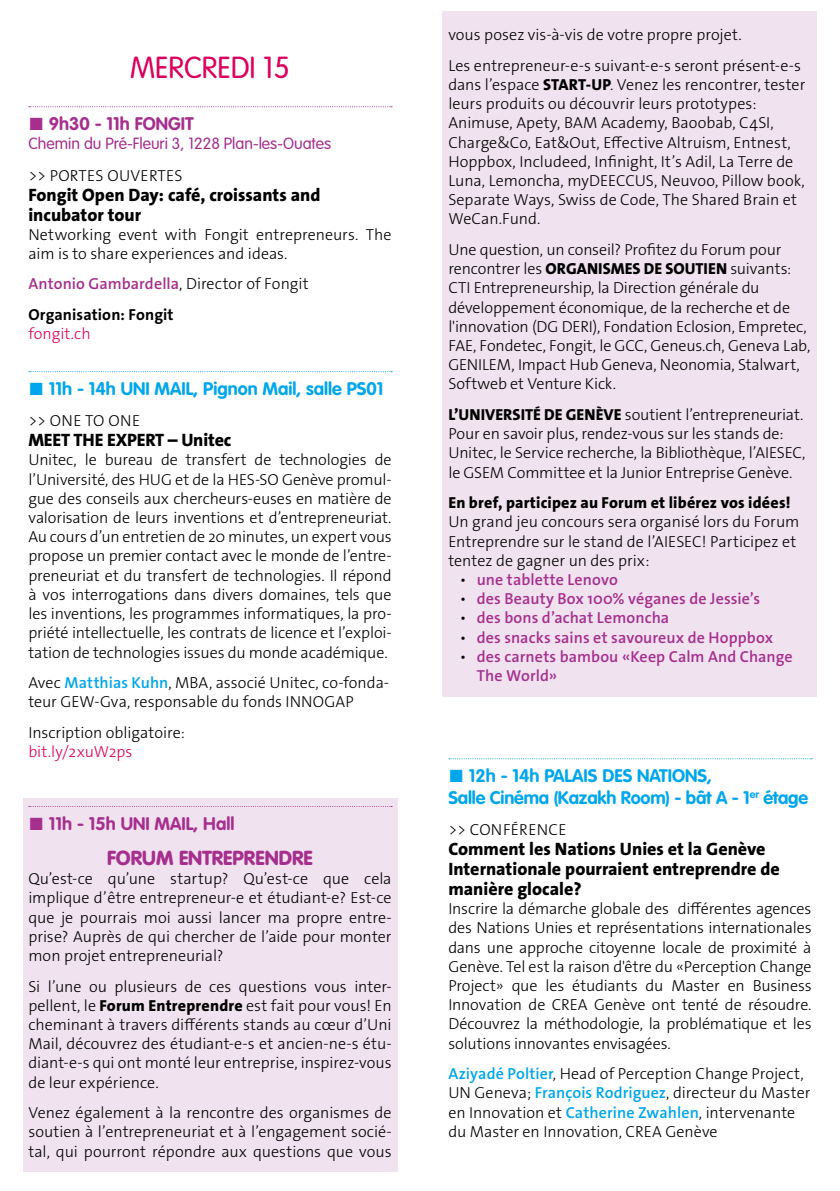
<style>
.page{position:relative;width:840px;height:1191px;background:#fff}
.page>*{position:absolute;margin:0;border:0;box-sizing:border-box;transform-origin:0 0}
.t1{font:300 30px "VAG Rounded";color:#da005e}
.t2{font:900 20px "VAG Rounded";color:#a62f8e}
.t3{font:800 18px/20px "The Sans Os F";color:#000}
.t4{font:700 18px/21.6px "VAG Rounded";color:#00a6eb}
.t5{font:700 18px "VAG Rounded";color:#a62f8e}
.t6{font:300 16px/19.2px "The Sans Os F";color:#000}
.t7{font:600 16px/19.2px "The Sans Os F";letter-spacing:.01em;color:#a62f8e}
.t8{font:700 16px/30.6px "The Sans Os F";letter-spacing:.01em;color:#000}
.t9{font:800 16px "The Sans Os F";letter-spacing:.01em;color:#000}
.t10{font:300 16px "VAG Rounded";color:#a62f8e}
.t11{font:300 16px "The Sans Os F";letter-spacing:.02em;color:#000}
.t12{font:300 16px "The Sans Os F";color:#da005e}
.s1{font-family:"The Sans Os F";font-weight:800}
.s2{font-weight:600;color:#a62f8e}
.s3{font-weight:300}
.s4{font-weight:600;color:#00a6eb}
.s5{font-weight:800}
.s6{font-weight:300;color:#000}
</style>
<div class="page">
<svg style="left:29px;top:106px;width:363px;height:1px"></svg>
<svg style="left:29px;top:371px;width:363px;height:1px"></svg>
<div style="left:23px;top:798px;width:374px;height:47px;background:#f0e3ef"></div>
<svg style="left:29px;top:806px;width:363px;height:1px"></svg>
<div style="left:23px;top:832px;width:374px;height:48px;background:#f0e3ef"></div>
<div style="left:23px;top:855px;width:374px;height:121px;background:#f0e3ef"></div>
<div style="left:23px;top:962px;width:374px;height:141px;background:#f0e3ef"></div>
<div style="left:23px;top:1089px;width:374px;height:83px;background:#f0e3ef"></div>
<div style="left:442px;top:11px;width:374px;height:45px;background:#f0e3ef"></div>
<div style="left:442px;top:42px;width:374px;height:198px;background:#f0e3ef"></div>
<div style="left:442px;top:226px;width:374px;height:179px;background:#f0e3ef"></div>
<div style="left:442px;top:391px;width:374px;height:102px;background:#f0e3ef"></div>
<div style="left:442px;top:479px;width:374px;height:102px;background:#f0e3ef"></div>
<div style="left:442px;top:575px;width:374px;height:44px;background:#f0e3ef"></div>
<div style="left:442px;top:613px;width:374px;height:45px;background:#f0e3ef"></div>
<div style="left:442px;top:633px;width:374px;height:63px;background:#f0e3ef"></div>
<svg style="left:448px;top:758px;width:363px;height:1px"></svg>
<h1 class="t1" style="left:130px;top:51px;width:161px">MERCREDI 15</h1>
<p class="t5" style="left:28px;top:113px;width:167px"><span class="s1">◼</span> 9h30 - 11h FONGIT</p>
<p class="t10" style="left:28px;top:134px;width:304px">Chemin du Pré-Fleuri 3, 1228 Plan-les-Ouates</p>
<p class="t11" style="left:28px;top:165px;width:156px">&gt;&gt; PORTES OUVERTES</p>
<p class="t3" style="left:28px;top:184px;width:293px">Fongit Open Day: café, croissants and incubator tour</p>
<p class="t6" style="left:28px;top:225px;width:364px">Networking event with Fongit entrepreneurs. The aim is to share experiences and ideas.</p>
<p class="t8" style="left:28px;top:269px;width:281px"><span class="s2">Antonio Gambardella</span><span class="s3">, Director of Fongit<br></span>Organisation: Fongit</p>
<p class="t12" style="left:28px;top:323px;width:64px">fongit.ch</p>
<p class="t4" style="left:28px;top:377px;width:356px"><span class="s1">◼</span> 11h - 14h UNI MAIL, Pignon Mail, salle PS01</p>
<p class="t6" style="left:28px;top:411px;width:113px">&gt;&gt; ONE TO ONE</p>
<p class="t3" style="left:28px;top:430px;width:204px">MEET THE EXPERT – Unitec</p>
<p class="t6" style="left:28px;top:450px;width:364px;text-align:justify">Unitec, le bureau de transfert de technologies de l’Université, des HUG et de la HES-SO Genève promul&shy;gue des conseils aux chercheurs-euses en matière de valorisation de leurs inventions et d’entrepreneuriat.<br>Au cours d’un entretien de 20 minutes, un expert vous propose un premier contact avec le monde de l’entre&shy;preneuriat et du transfert de technologies. Il répond à vos interrogations dans divers domaines, tels que les inventions, les programmes informatiques, la pro&shy;priété intellectuelle, les contrats de licence et l’exploi&shy;tation de technologies issues du monde académique.</p>
<p class="t6" style="left:28px;top:673px;width:362px">Avec <span class="s4">Matthias Kuhn</span>, MBA, associé Unitec, co-fonda&shy;teur GEW-Gva, responsable du fonds INNOGAP</p>
<p class="t6" style="left:28px;top:723px;width:158px">Inscription obligatoire:</p>
<p class="t12" style="left:28px;top:741px;width:105px">bit.ly/2xuW2ps</p>
<p class="t5" style="left:28px;top:812px;width:207px"><span class="s1">◼</span> 11h - 15h UNI MAIL, Hall</p>
<p class="t2" style="left:107px;top:846px;width:207px">FORUM ENTREPRENDRE</p>
<p class="t6" style="left:28px;top:869px;width:364px;text-align:justify">Qu’est-ce qu’une startup? Qu’est-ce que cela implique d’être entrepreneur-e et étudiant-e? Est-ce que je pourrais moi aussi lancer ma propre entre&shy;prise? Auprès de qui chercher de l’aide pour monter mon projet entrepreneurial?</p>
<p class="t6" style="left:28px;top:976px;width:364px;text-align:justify">Si l’une ou plusieurs de ces questions vous inter&shy;pellent, le <span class="s5">Forum Entreprendre</span> est fait pour vous! En cheminant à travers différents stands au cœur d’Uni Mail, découvrez des étudiant-e-s et ancien-ne-s étu&shy;diant-e-s qui ont monté leur entreprise, inspirez-vous de leur expérience.</p>
<p class="t6" style="left:28px;top:1103px;width:364px;text-align:justify">Venez également à la rencontre des organismes de soutien à l’entrepreneuriat et à l’engagement socié&shy;tal, qui pourront répondre aux questions que vous</p>
<p class="t6" style="left:448px;top:20px;width:354px;line-height:30.6px">vous posez vis-à-vis de votre propre projet.<br>Les entrepreneur-e-s suivant-e-s seront présent-e-s</p>
<p class="t6" style="left:448px;top:75px;width:358px">dans l’espace <span class="s5">START-UP</span>. Venez les rencontrer, tester leurs produits ou découvrir leurs prototypes:<br>Animuse, Apety, BAM Academy, Baoobab, C4SI, Charge&amp;Co, Eat&amp;Out, Effective Altruism, Entnest, Hoppbox, Includeed, Infinight, It’s Adil, La Terre de Luna, Lemoncha, myDEECCUS, Neuvoo, Pillow book, Separate Ways, Swiss de Code, The Shared Brain et WeCan.Fund.</p>
<p class="t6" style="left:448px;top:240px;width:363px">Une question, un conseil? Profitez du Forum pour rencontrer les <span class="s5">ORGANISMES DE SOUTIEN</span> suivants:<br>CTI Entrepreneurship, la Direction générale du développement économique, de la recherche et de l'innovation (DG DERI), Fondation Eclosion, Empretec, FAE, Fondetec, Fongit, le GCC, Geneus.ch, Geneva Lab, GENILEM, Impact Hub Geneva, Neonomia, Stalwart, Softweb et Venture Kick.</p>
<p class="t6" style="left:448px;top:405px;width:358px"><span class="s5">L’UNIVERSITÉ DE GENÈVE</span> soutient l’entrepreneuriat.<br>Pour en savoir plus, rendez-vous sur les stands de:<br>Unitec, le Service recherche, la Bibliothèque, l’AIESEC, le GSEM Committee et la Junior Entreprise Genève.</p>
<p class="t9" style="left:448px;top:492px;width:344px">En bref, participez au Forum et libérez vos idées!</p>
<p class="t6" style="left:448px;top:512px;width:352px">Un grand jeu concours sera organisé lors du Forum<br>Entreprendre sur le stand de l’AIESEC! Participez et tentez de gagner un des prix:</p>
<p class="t7" style="left:459px;top:570px;width:159px"><span class="s6">•</span> une tablette Lenovo</p>
<p class="t7" style="left:459px;top:589px;width:302px"><span class="s6">•</span> des Beauty Box 100% véganes de Jessie’s</p>
<p class="t7" style="left:459px;top:608px;width:211px"><span class="s6">•</span> des bons d’achat Lemoncha</p>
<p class="t7" style="left:459px;top:627px;width:315px"><span class="s6">•</span> des snacks sains et savoureux de Hoppbox</p>
<p class="t7" style="left:476px;top:647px;width:317px;text-indent:-17px"><span class="s6">•</span> des carnets bambou «Keep Calm And Change<br>The World»</p>
<p class="t4" style="left:448px;top:764px;width:361px"><span class="s1">◼</span> 12h - 14h PALAIS DES NATIONS,<br>Salle Cinéma (Kazakh Room) - bât A - 1<sup>er</sup> étage</p>
<p class="t11" style="left:448px;top:819px;width:120px">&gt;&gt; CONFÉRENCE</p>
<p class="t3" style="left:448px;top:839px;width:333px">Comment les Nations Unies et la Genève<br>Internationale pourraient entreprendre de manière glocale?</p>
<p class="t6" style="left:448px;top:899px;width:364px;text-align:justify">Inscrire la démarche globale des différentes agences des Nations Unies et représentations internationales dans une approche citoyenne locale de proximité à Genève. Tel est la raison d'être du «Perception Change Project» que les étudiants du Master en Business Innovation de CREA Genève ont tenté de résoudre.<br>Découvrez la méthodologie, la problématique et les solutions innovantes envisagées.</p>
<p class="t6" style="left:448px;top:1064px;width:363px"><span class="s4">Aziyadé Poltier</span>, Head of Perception Change Project, UN Geneva; <span class="s4">François Rodriguez</span>, directeur du Master en Innovation et <span class="s4">Catherine Zwahlen</span>, intervenante du Master en Innovation, CREA Genève</p>
</div>
